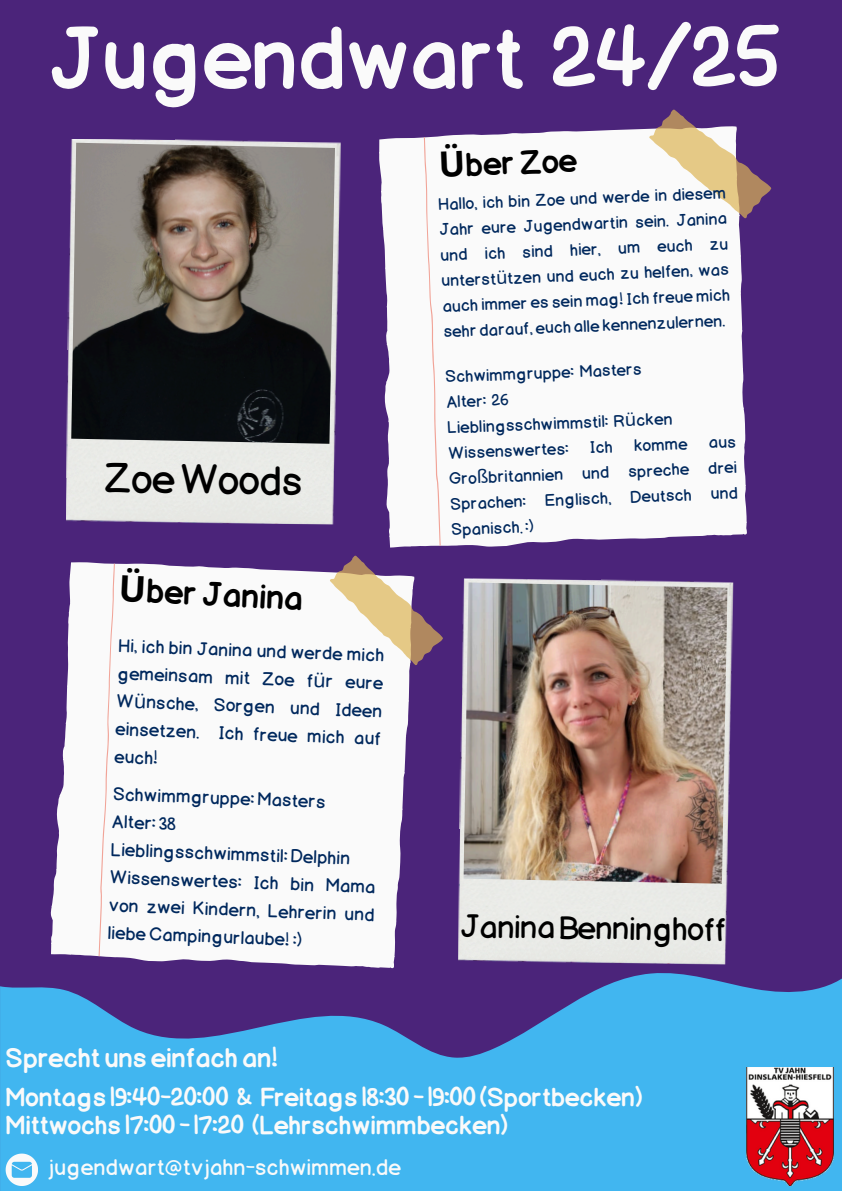
<style>
.page{position:relative;width:842px;height:1191px;background:#fff}
.page>*{position:absolute;margin:0;border:0;box-sizing:border-box;transform-origin:0 0}
.t1{font:94px "DG Jory";color:#fafafa}
.t2{font:300 45px "DG Jory";color:#000}
.t3{font:36.3px "DG Jory";color:#000}
.t4{font:300 35.6px "DG Jory";color:#000}
.t5{font:35.3px "DG Jory";color:#000}
.t6{font:29px "DG Jory";color:#fafafa}
.t7{font:28px/27.8px "DG Jory";color:#fafafa}
.t8{font:300 24.6px "DG Jory";color:#fafafa}
.t9{font:300 20.1px/27.7px "DG Jory";color:#00285d;text-align:justify}
.t10{font:300 18.3px/25.5px "DG Jory";color:#00285d;text-align:justify}
.s1{font-family:"Noto Sans";font-weight:700}
.s2{font-family:"Noto Sans";font-weight:400}
</style>
<div class="page">
<div style="left:0;top:0;width:842px;height:1190px;background:#4b247a"></div>
<svg style="left:389px;top:128px;width:279px;height:420px"></svg>
<div style="left:379px;top:138px;width:368px;height:399px;background:#fafafa"></div>
<svg style="left:648px;top:109px;width:124px;height:113px"></svg>
<svg style="left:424px;top:137px;width:17px;height:408px;background:#f9f4f3"></svg>
<svg style="left:70px;top:562px;width:256px;height:11px;fill:#f7f7f8"></svg>
<div style="left:54px;top:573px;width:356px;height:308px;background:#fafafa"></div>
<svg style="left:326px;top:555px;width:117px;height:111px"></svg>
<svg style="left:97px;top:563px;width:19px;height:318px;background:#f9f4f4"></svg>
<img style="left:66px;top:139px;width:275px;height:385px">
<img style="left:71px;top:143px;width:264px;height:301px">
<svg style="left:0;top:881px;width:842px;height:309px;fill:#41b6f0"></svg>
<svg style="left:6px;top:1153px;width:32px;height:32px"></svg>
<img style="left:746px;top:1067px;width:87px;height:118px">
<img style="left:458px;top:578px;width:275px;height:386px">
<img style="left:464px;top:582px;width:263px;height:301px">
<p class="t1" style="left:48px;top:24px;width:733px">Jugendwart 24/25</p>
<h3 class="t2" style="left:104px;top:461px;width:201px;rotate:1deg">ZoeWoods</h3>
<p class="t3" style="left:120px;top:575px;width:186px;rotate:3deg"><span class="s1">Ü</span>ber Janina</p>
<h2 class="t9" style="left:119px;top:634px;width:268px;rotate:2deg">Hi, ich bin Janina und werde mich gemeinsam mit Zoe f<span class="s2">ü</span>r eure W<span class="s2">ü</span>nsche, Sorgen und Ideen einsetzen. Ich freue mich auf euch!</h2>
<p class="t9" style="left:113px;top:782px;width:214px;rotate:2deg">Schwimmgruppe: Masters</p>
<h3 class="t9" style="left:112px;top:810px;width:66px;rotate:2deg">Alter: 38</h3>
<p class="t9" style="left:111px;top:838px;width:241px;rotate:2deg">Lieblingsschwimmstil:Delphin</p>
<p class="t9" style="left:110px;top:866px;width:268px;rotate:2deg">Wissenswertes: Ich bin Mama von zwei Kindern, Lehrerin und liebeCampingurlaube! :)</p>
<p class="t5" style="left:438px;top:152px;width:140px;rotate:-2deg"><span class="s1">Ü</span>berZoe</p>
<p class="t10" style="left:438px;top:193px;width:290px;rotate:-2deg">Hallo, ich bin Zoe und werde in diesem Jahr eure Jugendwartin sein. Janina und ich sind hier, um euch zu unterst<span class="s2">ü</span>tzen und euch zu helfen, was auch immer es sein mag! Ich freue mich sehr darauf, euch alle kennenzulernen.</p>
<p class="t10" style="left:445px;top:366px;width:198px;rotate:-2deg">Schwimmgruppe: Masters</p>
<p class="t10" style="left:446px;top:391px;width:64px;rotate:-2deg">Alter: 26</p>
<p class="t10" style="left:447px;top:417px;width:227px;rotate:-2deg">Lieblingsschwimmstil: R<span class="s2">ü</span>cken</p>
<p class="t10" style="left:448px;top:442px;width:290px;rotate:-2deg">Wissenswertes: Ich komme aus Gro<span class="s2">ß</span>britannien und spreche drei Sprachen: Englisch, Deutsch und Spanisch. :)</p>
<p class="t4" style="left:460px;top:912px;width:268px;rotate:1deg">JaninaBenninghoff</p>
<p class="t6" style="left:6px;top:1047px;width:274px">Sprecht uns einfach an!</p>
<p class="t7" style="left:6px;top:1086px;width:638px">Montags 19:40-20:00 &amp; Freitags 18:30 -19:00 (Sportbecken)<br>Mittwochs 17:00 -17:20 (Lehrschwimmbecken)</p>
<p class="t8" style="left:48px;top:1157px;width:354px">jugendwart@tvjahn-schwimmen.de</p>
</div>
